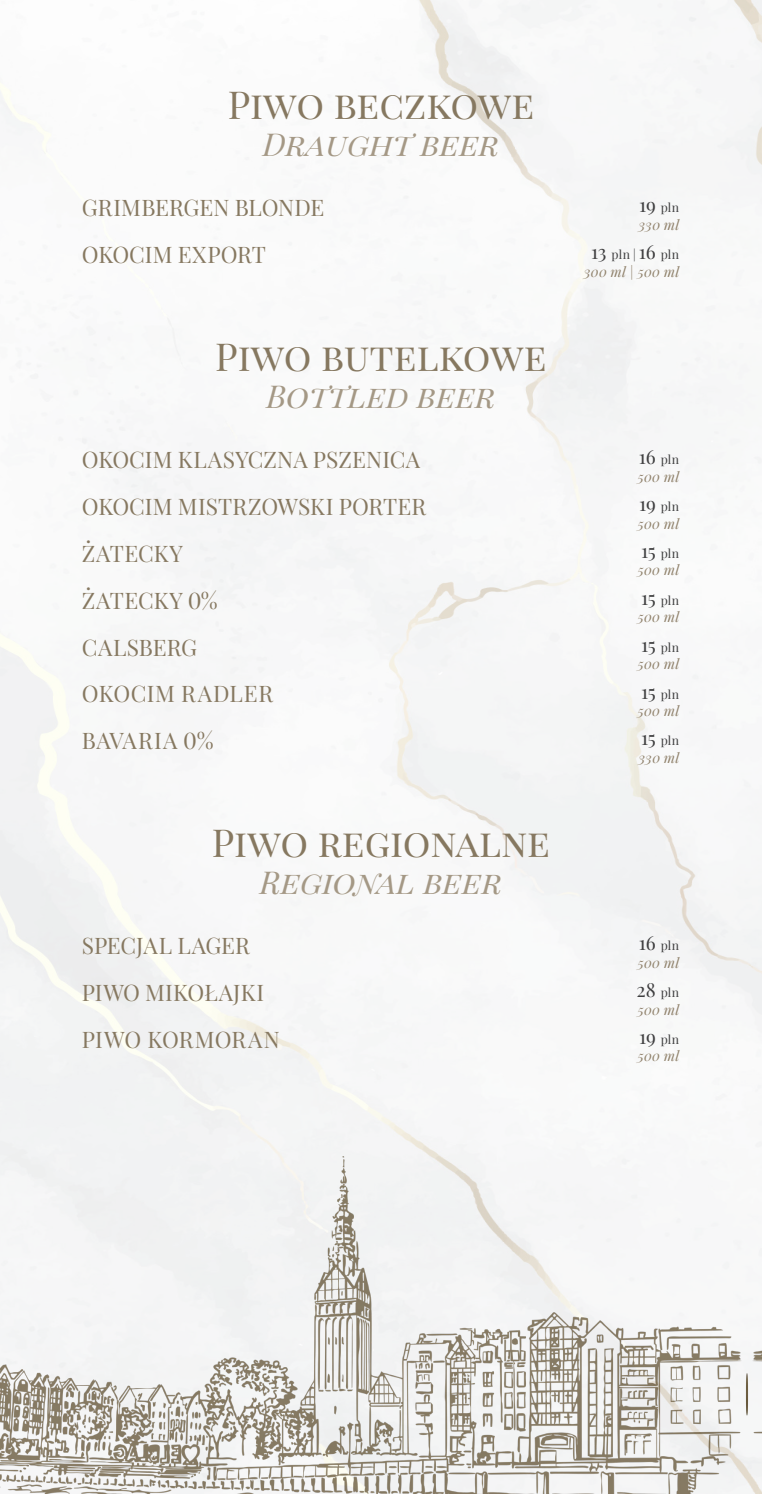
<style>
.page{position:relative;width:762px;height:1494px;background:#fff}
.page>*{position:absolute;margin:0;border:0;box-sizing:border-box;transform-origin:0 0}
.t1{font:38.5px "Playfair Display";letter-spacing:.09em;color:#867860}
.t2{font:italic 31.5px "Playfair Display";letter-spacing:.125em;color:#a49885}
.t3{font:italic 31.5px "Playfair Display";letter-spacing:.11em;color:#a49885}
.t4{font:italic 31.5px "Playfair Display";letter-spacing:.19em;color:#a49885}
.opis_PL{font:22.75px "Playfair Display";letter-spacing:.005em;color:#867860}
.opis_PL-2{font:22.75px "Playfair Display";letter-spacing:.025em;color:#867860}
.opis_PL-3{font:22.75px "Playfair Display";letter-spacing:.035em;color:#867860}
.Nazwa_dania{font:italic 14px "Playfair Display";letter-spacing:.015em;color:#90826c}
.Nazwa_dania-2{font:12.25px "Playfair Display";letter-spacing:.025em;color:#3e3e3f}
.s1{font-size:19.25px}
</style>
<div class="page">
<img style="left:0;top:0;width:761px;height:1156px">
<img style="left:0;top:1156px;width:761px;height:337px">
<p class="t1" style="left:228px;top:74px;width:308px">Piwo beczkowe</p>
<p class="t3" style="left:263px;top:120px;width:231px">Draught beer</p>
<p class="opis_PL" style="left:82px;top:190px;width:244px">GRIMBERGEN BLONDE</p>
<p class="Nazwa_dania-2" style="left:639px;top:198px;width:42px"><span class="s1">19</span> pln</p>
<p class="Nazwa_dania" style="left:638px;top:214px;width:42px">330 ml</p>
<p class="opis_PL" style="left:82px;top:236px;width:185px">OKOCIM EXPORT</p>
<p class="Nazwa_dania-2" style="left:591px;top:245px;width:89px"><span class="s1">13</span> pln | <span class="s1">16</span> pln</p>
<p class="Nazwa_dania" style="left:583px;top:260px;width:97px">300 ml | 500 ml</p>
<p class="t1" style="left:215px;top:326px;width:333px">Piwo butelkowe</p>
<p class="t4" style="left:266px;top:372px;width:224px">Bottled beer</p>
<p class="opis_PL" style="left:82px;top:441px;width:340px">OKOCIM KLASYCZNA PSZENICA</p>
<p class="Nazwa_dania-2" style="left:638px;top:450px;width:42px"><span class="s1">16</span> pln</p>
<p class="Nazwa_dania" style="left:637px;top:465px;width:43px">500 ml</p>
<p class="opis_PL" style="left:82px;top:488px;width:346px">OKOCIM MISTRZOWSKI PORTER</p>
<p class="Nazwa_dania-2" style="left:639px;top:497px;width:42px"><span class="s1">19</span> pln</p>
<p class="Nazwa_dania" style="left:637px;top:512px;width:43px">500 ml</p>
<p class="opis_PL" style="left:82px;top:535px;width:102px">ŻATECKY</p>
<p class="Nazwa_dania-2" style="left:641px;top:543px;width:40px"><span class="s1">15</span> pln</p>
<p class="Nazwa_dania" style="left:637px;top:559px;width:43px">500 ml</p>
<p class="opis_PL" style="left:82px;top:582px;width:137px">ŻATECKY 0%</p>
<p class="Nazwa_dania-2" style="left:641px;top:590px;width:40px"><span class="s1">15</span> pln</p>
<p class="Nazwa_dania" style="left:637px;top:606px;width:43px">500 ml</p>
<p class="opis_PL" style="left:82px;top:629px;width:117px">CALSBERG</p>
<p class="Nazwa_dania-2" style="left:641px;top:637px;width:40px"><span class="s1">15</span> pln</p>
<p class="Nazwa_dania" style="left:637px;top:653px;width:43px">500 ml</p>
<p class="opis_PL-2" style="left:82px;top:676px;width:193px">OKOCIM RADLER</p>
<p class="Nazwa_dania-2" style="left:641px;top:684px;width:40px"><span class="s1">15</span> pln</p>
<p class="Nazwa_dania" style="left:637px;top:700px;width:43px">500 ml</p>
<p class="opis_PL-3" style="left:82px;top:722px;width:133px">BAVARIA 0%</p>
<p class="Nazwa_dania-2" style="left:641px;top:731px;width:40px"><span class="s1">15</span> pln</p>
<p class="Nazwa_dania" style="left:638px;top:746px;width:42px">330 ml</p>
<p class="t1" style="left:212px;top:811px;width:340px">Piwo regionalne</p>
<p class="t2" style="left:260px;top:857px;width:237px">Regional beer</p>
<p class="opis_PL" style="left:82px;top:927px;width:169px">SPECJAL LAGER</p>
<p class="Nazwa_dania-2" style="left:638px;top:935px;width:42px"><span class="s1">16</span> pln</p>
<p class="Nazwa_dania" style="left:637px;top:951px;width:43px">500 ml</p>
<p class="opis_PL" style="left:82px;top:974px;width:184px">PIWO MIKOŁAJKI</p>
<p class="Nazwa_dania-2" style="left:636px;top:982px;width:44px"><span class="s1">28</span> pln</p>
<p class="Nazwa_dania" style="left:637px;top:998px;width:43px">500 ml</p>
<p class="opis_PL" style="left:82px;top:1021px;width:199px">PIWO KORMORAN</p>
<p class="Nazwa_dania-2" style="left:639px;top:1029px;width:42px"><span class="s1">19</span> pln</p>
<p class="Nazwa_dania" style="left:637px;top:1045px;width:43px">500 ml</p>
</div>
